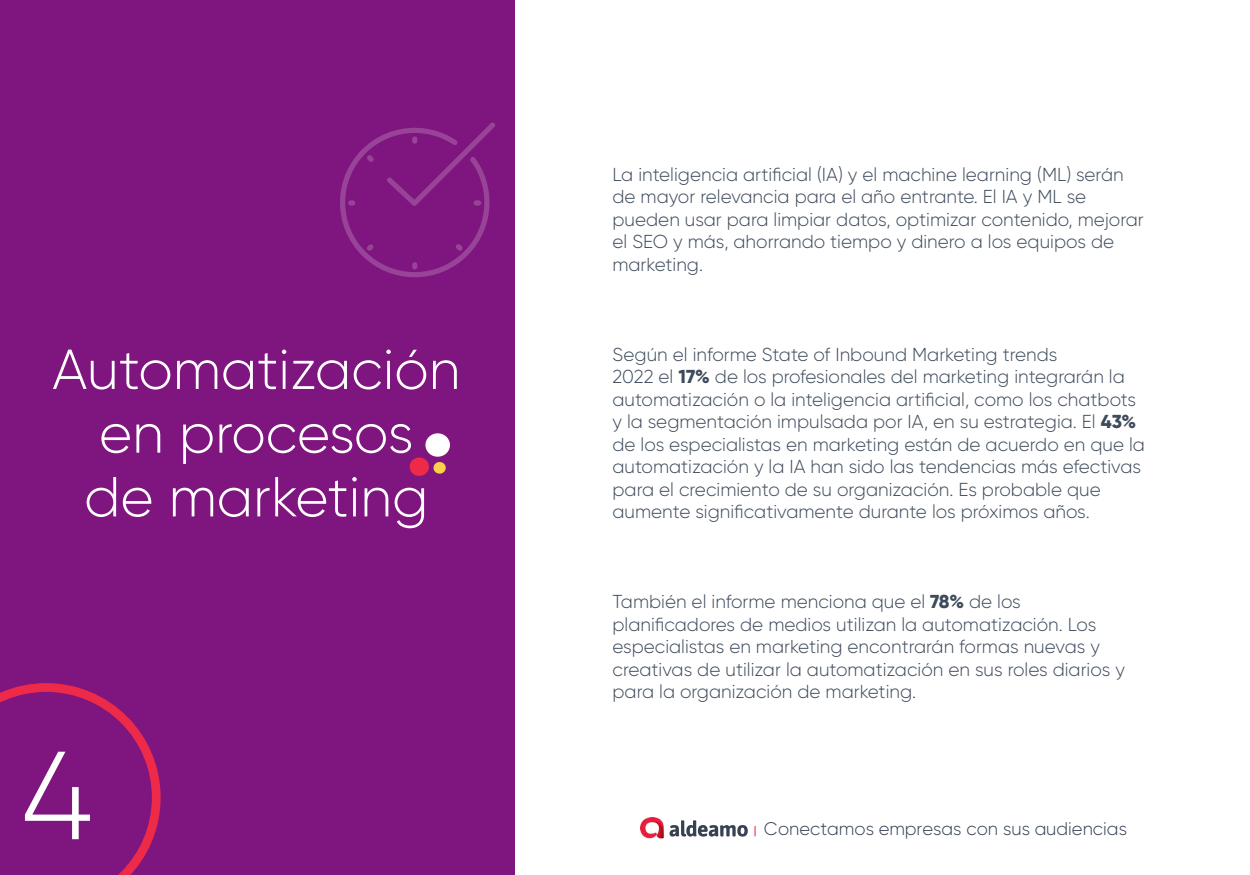
<style>
.page{position:relative;width:1250px;height:875px;background:#fff}
.page>*{position:absolute;margin:0;border:0;box-sizing:border-box;transform-origin:0 0}
.t1{font:300 125px "Gilroy";color:#fff}
.t2{font:300 56.25px/63.8px "Gilroy";color:#fff;text-align:center}
.t3{font:300 18.75px/22.5px "Gilroy";color:#3e4b5b}
.t4{font:300 18.25px "Gilroy";color:#364152}
.s1{font-weight:800}
</style>
<div class="page">
<div style="left:0;top:0;width:515px;height:875px;background:#7f167f"></div>
<svg style="left:1px;top:683px;width:160px;height:191px"></svg>
<svg style="left:669px;top:820px;width:79px;height:17px"></svg>
<img style="left:640px;top:817px;width:24px;height:22px">
<svg style="left:340px;top:122px;width:155px;height:155px"></svg>
<svg style="left:409px;top:433px;width:41px;height:43px"></svg>
<h2 class="t2" style="left:52px;top:337px;width:410px">Automatización en procesos<br>de marketing</h2>
<h1 class="t1" style="left:21px;top:719px;width:73px">4</h1>
<p class="t3" style="left:612px;top:163px;width:533px">La inteligencia artificial (IA) y el machine learning (ML) serán de mayor relevancia para el año entrante. El IA y ML se pueden usar para limpiar datos, optimizar contenido, mejorar el SEO y más, ahorrando tiempo y dinero a los equipos de marketing.</p>
<p class="t3" style="left:612px;top:343px;width:534px">Según el informe State of Inbound Marketing trends<br>2022 el <span class="s1">17%</span> de los profesionales del marketing integrarán la automatización o la inteligencia artificial, como los chatbots y la segmentación impulsada por IA, en su estrategia. El <span class="s1">43% </span>de los especialistas en marketing están de acuerdo en que la automatización y la IA han sido las tendencias más efectivas para el crecimiento de su organización. Es probable que aumente significativamente durante los próximos años.</p>
<p class="t3" style="left:612px;top:590px;width:514px">También el informe menciona que el <span class="s1">78%</span> de los planificadores de medios utilizan la automatización. Los especialistas en marketing encontrarán formas nuevas y creativas de utilizar la automatización en sus roles diarios y para la organización de marketing.</p>
<p class="t4" style="left:764px;top:818px;width:365px">Conectamos empresas con sus audiencias</p>
</div>
